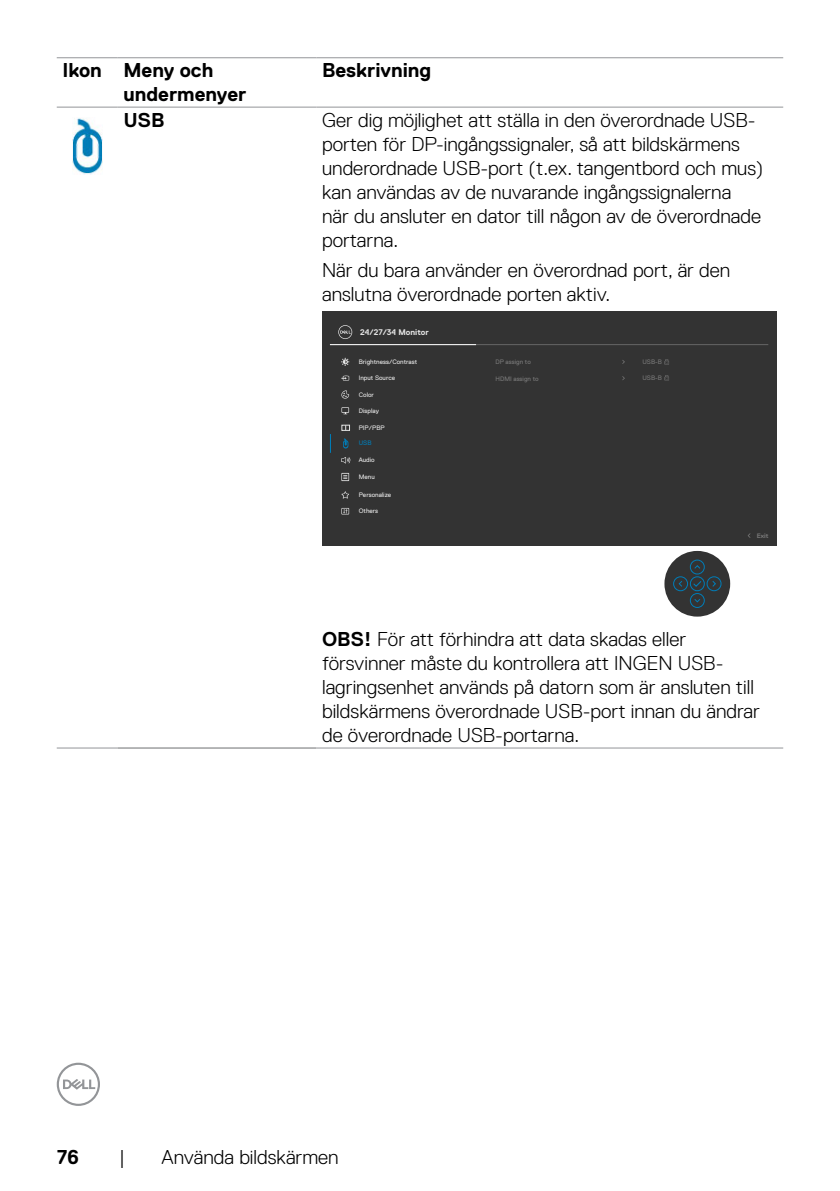
<style>
.page{position:relative;width:840px;height:1191px;background:#fff}
.page>*{position:absolute;margin:0;border:0;box-sizing:border-box;transform-origin:0 0}
.t1{font:300 20px/24px "Dell Replica";color:#000}
.t2{font:700 20px/24px "Dell Replica";color:#000}
.t3{font:700 8.2px "Dell Replica";color:#e4e4e4}
.t4{font:6.4px "Dell Replica";color:#e4e4e4}
.t5{font:6.4px "Dell Replica";color:#777}
.t6{font:700 6.4px "Dell Replica";color:#777}
.t7{font:6.4px "Dell Replica";color:#007db8}
.s1{font-weight:700}
</style>
<div class="page">
<svg style="left:57px;top:1062px;width:43px;height:44px"></svg>
<hr style="left:57px;top:57px;width:61px;height:1px;background:#939598">
<hr style="left:118px;top:57px;width:198px;height:1px;background:#939598">
<hr style="left:316px;top:57px;width:466px;height:1px;background:#939598">
<hr style="left:57px;top:107px;width:61px;height:1px;background:#939598">
<hr style="left:118px;top:107px;width:198px;height:1px;background:#939598">
<hr style="left:316px;top:107px;width:466px;height:1px;background:#939598">
<hr style="left:57px;top:747px;width:61px;height:1px;background:#939598">
<hr style="left:118px;top:747px;width:198px;height:1px;background:#6d6e71">
<hr style="left:316px;top:747px;width:466px;height:1px;background:#939598">
<img style="left:72px;top:118px;width:30px;height:57px">
<div style="left:322px;top:311px;width:453px;height:234px;background:#333"></div>
<div style="left:664px;top:551px;width:65px;height:65px;background:#333;border-radius:50%"></div>
<div style="left:689px;top:576px;width:15px;height:15px;border:1px solid #007db8;border-radius:50%"></div>
<div style="left:689px;top:593px;width:15px;height:15px;border:1px solid #007db8;border-radius:50%"></div>
<div style="left:689px;top:560px;width:15px;height:14px;border:1px solid #007db8;border-radius:50%"></div>
<div style="left:673px;top:576px;width:14px;height:15px;border:1px solid #007db8;border-radius:50%"></div>
<div style="left:706px;top:576px;width:15px;height:15px;border:1px solid #007db8;border-radius:50%"></div>
<svg style="left:694px;top:599px;width:6px;height:4px"></svg>
<svg style="left:694px;top:565px;width:6px;height:4px"></svg>
<svg style="left:712px;top:581px;width:4px;height:6px"></svg>
<svg style="left:678px;top:581px;width:4px;height:6px"></svg>
<svg style="left:691px;top:580px;width:11px;height:7px"></svg>
<hr style="left:330px;top:344px;width:437px;height:1px;background:#666">
<hr style="left:330px;top:344px;width:146px;height:1px;background:#fff">
<svg style="left:338px;top:325px;width:14px;height:14px"></svg>
<svg style="left:330px;top:434px;width:1px;height:19px"></svg>
<svg style="left:341px;top:375px;width:8px;height:6px"></svg>
<svg style="left:341px;top:390px;width:8px;height:9px"></svg>
<svg style="left:341px;top:358px;width:8px;height:8px"></svg>
<svg style="left:341px;top:407px;width:8px;height:6px"></svg>
<svg style="left:342px;top:408px;width:6px;height:6px"></svg>
<svg style="left:341px;top:425px;width:9px;height:6px"></svg>
<svg style="left:341px;top:491px;width:8px;height:8px"></svg>
<svg style="left:341px;top:508px;width:8px;height:6px"></svg>
<svg style="left:342px;top:508px;width:6px;height:6px"></svg>
<svg style="left:341px;top:473px;width:8px;height:8px"></svg>
<svg style="left:342px;top:474px;width:6px;height:6px"></svg>
<svg style="left:341px;top:457px;width:9px;height:6px"></svg>
<svg style="left:664px;top:359px;width:4px;height:5px"></svg>
<svg style="left:664px;top:375px;width:4px;height:5px"></svg>
<svg style="left:343px;top:438px;width:5px;height:10px"></svg>
<p class="t2" style="left:123px;top:59px;width:124px;text-indent:-61px">Ikon Meny och undermenyer</p>
<p class="t2" style="left:322px;top:59px;width:111px">Beskrivning</p>
<p class="t2" style="left:123px;top:108px;width:43px">USB</p>
<p class="t1" style="left:322px;top:108px;width:442px">Ger dig möjlighet att ställa in den överordnade USB&shy;porten för DP-ingångssignaler, så att bildskärmens underordnade USB-port (t.ex. tangentbord och mus) kan användas av de nuvarande ingångssignalerna<br>när du ansluter en dator till någon av de överordnade portarna.</p>
<p class="t1" style="left:322px;top:258px;width:409px">När du bara använder en överordnad port, är den anslutna överordnade porten aktiv.</p>
<p class="t3" style="left:360px;top:327px;width:70px">24/27/34 Monitor</p>
<p class="t4" style="left:358px;top:358px;width:60px">Brightness/Contrast</p>
<p class="t4" style="left:358px;top:374px;width:38px">Input Source</p>
<p class="t4" style="left:358px;top:391px;width:17px">Color</p>
<p class="t4" style="left:358px;top:407px;width:22px">Display</p>
<p class="t4" style="left:358px;top:424px;width:27px">PIP/PBP</p>
<p class="t7" style="left:358px;top:440px;width:14px">USB</p>
<p class="t4" style="left:358px;top:456px;width:17px">Audio</p>
<p class="t4" style="left:358px;top:473px;width:18px">Menu</p>
<p class="t4" style="left:358px;top:491px;width:34px">Personalize</p>
<p class="t4" style="left:358px;top:507px;width:21px">Others</p>
<p class="t5" style="left:495px;top:358px;width:37px">DP assign to</p>
<p class="t5" style="left:642px;top:358px;width:21px">USB-B</p>
<p class="t5" style="left:495px;top:375px;width:45px">HDMI assign to</p>
<p class="t5" style="left:642px;top:374px;width:21px">USB-B</p>
<p class="t6" style="left:756px;top:532px;width:13px">Exit</p>
<p class="t1" style="left:322px;top:627px;width:439px"><span class="s1">OBS!</span> För att förhindra att data skadas eller försvinner måste du kontrollera att INGEN USB&shy;lagringsenhet används på datorn som är ansluten till bildskärmens överordnade USB-port innan du ändrar de överordnade USB-portarna.</p>
<p class="t2" style="left:57px;top:1145px;width:24px">76</p>
<p class="t1" style="left:119px;top:1145px;width:7px">|</p>
<p class="t1" style="left:161px;top:1145px;width:178px">Använda bildskärmen</p>
</div>
